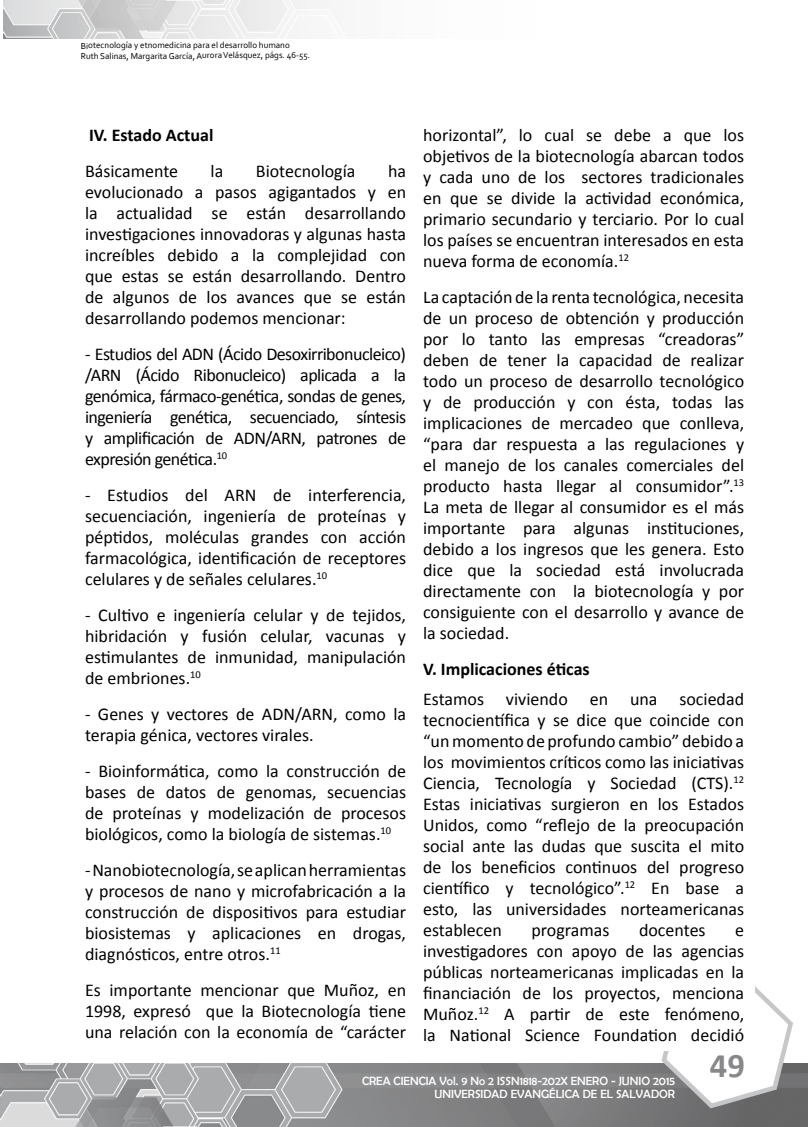
<style>
.page{position:relative;width:808px;height:1127px;background:#fff}
.page>*{position:absolute;margin:0;border:0;box-sizing:border-box;transform-origin:0 0}
.t1{font:700 34.5px "Calibri";color:#87888a}
.t2{font:18px/21px "Calibri";color:#000;text-align:justify}
.t3{font:700 18px "Calibri";color:#000}
.t4{font:12px/13.5px "Berlin Sans FB";color:#fff;text-align:right}
.t5{font:9px/10.5px "Corbel";letter-spacing:-.005em;color:#000}
</style>
<div class="page">
<img style="left:0;top:1063px;width:808px;height:64px">
<svg style="left:659px;top:986px;width:137px;height:125px"></svg>
<div style="left:679px;top:1016px;width:98px;height:26px;background:#fff"></div>
<div style="left:657px;top:964px;width:98px;height:87px;background:#fff"></div>
<img style="left:4px;top:0;width:319px;height:38px">
<p class="t5" style="left:81px;top:40px;width:231px">Biotecnología y etnomedicina para el desarrollo humano<br>Ruth Salinas, Margarita García, Aurora Velásquez, págs. 46-55.</p>
<p class="t3" style="left:89px;top:124px;width:126px">IV. Estado Actual</p>
<p class="t2" style="left:85px;top:161px;width:95px">Básicamente</p>
<p class="t2" style="left:211px;top:161px;width:14px">la</p>
<p class="t2" style="left:256px;top:161px;width:101px">Biotecnología</p>
<p class="t2" style="left:85px;top:161px;width:323px;text-indent:303px">ha evolucionado a pasos agigantados y en la actualidad se están desarrollando investigaciones innovadoras y algunas hasta increíbles debido a la complejidad con que estas se están desarrollando. Dentro de algunos de los avances que se están desarrollando podemos mencionar:</p>
<p class="t2" style="left:85px;top:344px;width:322px">- Estudios del ADN (Ácido Desoxirribonucleico) /ARN (Ácido Ribonucleico) aplicada a la genómica, fármaco-genética, sondas de genes, ingeniería genética, secuenciado, síntesis y amplificación de ADN/ARN, patrones de expresión genética.<sup>10</sup></p>
<p class="t2" style="left:85px;top:485px;width:323px">- Estudios del ARN de interferencia, secuenciación, ingeniería de proteínas y péptidos, moléculas grandes con acción farmacológica, identificación de receptores celulares y de señales celulares.<sup>10</sup></p>
<p class="t2" style="left:85px;top:605px;width:323px">- Cultivo e ingeniería celular y de tejidos, hibridación y fusión celular, vacunas y estimulantes de inmunidad, manipulación de embriones.<sup>10</sup></p>
<p class="t2" style="left:85px;top:704px;width:323px">- Genes y vectores de ADN/ARN, como la terapia génica, vectores virales.</p>
<p class="t2" style="left:85px;top:761px;width:323px">- Bioinformática, como la construcción de bases de datos de genomas, secuencias de proteínas y modelización de procesos biológicos, como la biología de sistemas.<sup>10</sup></p>
<p class="t2" style="left:85px;top:860px;width:323px">- Nanobiotecnología, se aplican herramientas y procesos de nano y microfabricación a la construcción de dispositivos para estudiar biosistemas y aplicaciones en drogas, diagnósticos, entre otros.<sup>11</sup></p>
<p class="t2" style="left:85px;top:980px;width:323px">Es importante mencionar que Muñoz, en 1998, expresó que la Biotecnología tiene una relación con la economía de “carácter</p>
<p class="t2" style="left:423px;top:125px;width:323px">horizontal”, lo cual se debe a que los objetivos de la biotecnología abarcan todos y cada uno de los sectores tradicionales en que se divide la actividad económica, primario secundario y terciario. Por lo cual los países se encuentran interesados en esta nueva forma de economía.<sup>12</sup></p>
<p class="t2" style="left:423px;top:287px;width:323px">La captación de la renta tecnológica, necesita de un proceso de obtención y producción por lo tanto las empresas “creadoras” deben de tener la capacidad de realizar todo un proceso de desarrollo tecnológico y de producción y con ésta, todas las implicaciones de mercadeo que conlleva, “para dar respuesta a las regulaciones y el manejo de los canales comerciales del producto hasta llegar al consumidor”.<sup>13<br></sup>La meta de llegar al consumidor es el más importante para algunas instituciones, debido a los ingresos que les genera. Esto dice que la sociedad está involucrada directamente con la biotecnología y por consiguiente con el desarrollo y avance de la sociedad.</p>
<p class="t3" style="left:423px;top:658px;width:168px">V. Implicaciones éticas</p>
<p class="t2" style="left:423px;top:688px;width:323px">Estamos viviendo en una sociedad tecnocientífica y se dice que coincide con “un momento de profundo cambio” debido a los movimientos críticos como las iniciativas Ciencia, Tecnología y Sociedad (CTS).<sup>12<br></sup>Estas iniciativas surgieron en los Estados Unidos, como “reflejo de la preocupación social ante las dudas que suscita el mito de los beneficios continuos del progreso científico y tecnológico”.<sup>12</sup> En base a esto, las universidades norteamericanas establecen</p>
<p class="t2" style="left:531px;top:919px;width:79px">programas</p>
<p class="t2" style="left:639px;top:919px;width:68px">docentes</p>
<p class="t2" style="left:423px;top:919px;width:323px;text-indent:312px">e investigadores con apoyo de las agencias públicas norteamericanas implicadas en la financiación de los proyectos, menciona Muñoz.<sup>12</sup> A partir de este fenómeno, la National Science Foundation decidió</p>
<p class="t4" style="left:362px;top:1073px;width:315px">CREA CIENCIA Vol. 9 No 2 ISSN1818-202X ENERO - JUNIO 2015<br>UNIVERSIDAD EVANGÉLICA DE EL SALVADOR</p>
<h1 class="t1" style="left:710px;top:1043px;width:36px">49</h1>
</div>
